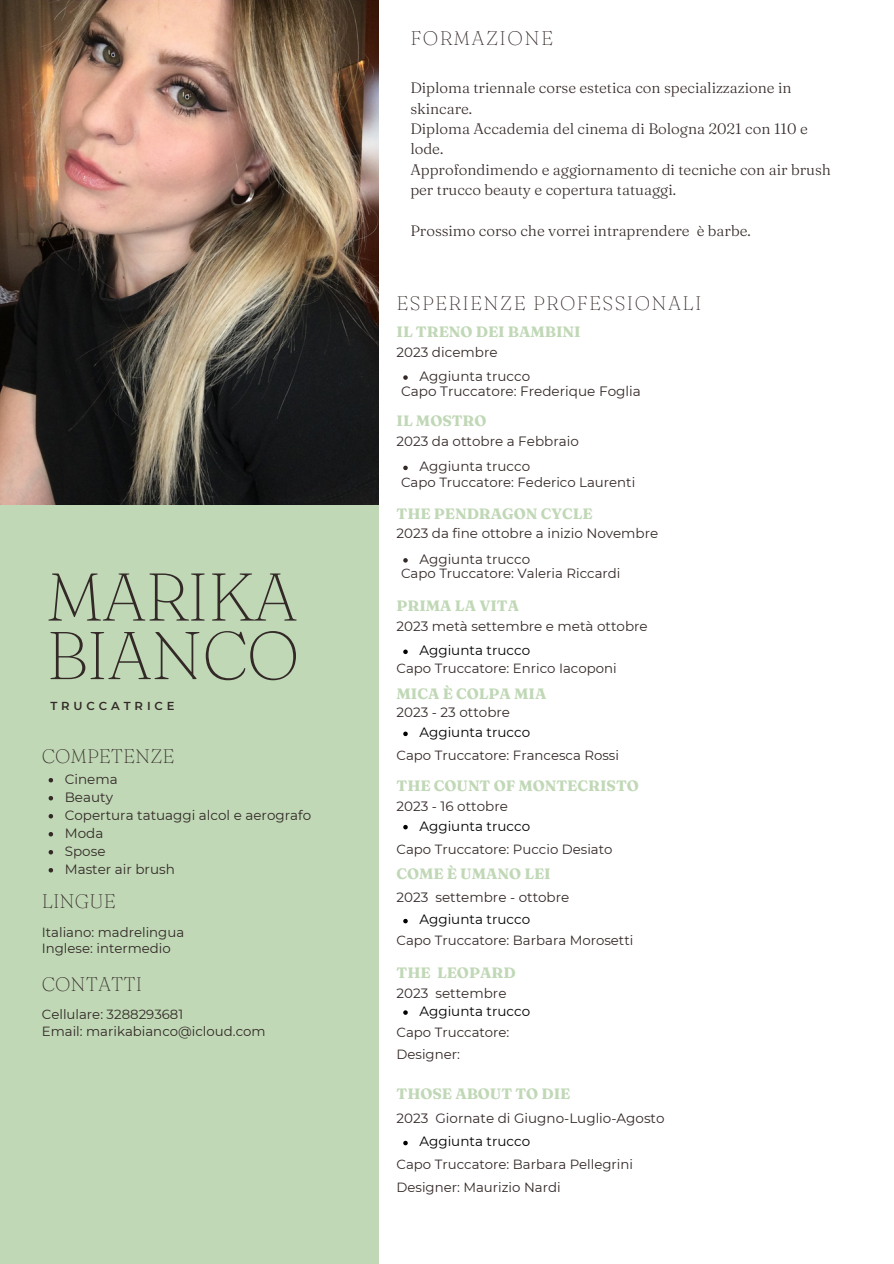
<style>
.page{position:relative;width:894px;height:1264px;background:#fff}
.page>*{position:absolute;margin:0;border:0;box-sizing:border-box;transform-origin:0 0}
.t1{font:100 67.2px/58.5px "Fraunces 9 pt";letter-spacing:-.02em;color:#332927}
.t2{font:100 19.65px "Fraunces 9 pt";letter-spacing:.07em;color:#332927}
.t3{font:100 19.5px "Fraunces 9 pt";letter-spacing:.07em;color:#332927}
.t4{font:100 19.5px "Fraunces 9 pt";color:#332927}
.t5{font:100 19.5px "Fraunces 9 pt";letter-spacing:.035em;color:#332927}
.t6{font:300 15.15px/20.4px "Fraunces 9 pt";color:#332927}
.t7{font:700 15px "Fraunces 9 pt";color:#c0d8b6}
.t8{font:13.65px "Montserrat";color:#332927}
.t9{font:13.5px "Montserrat";color:#332927}
.t10{font:13.5px "Montserrat";color:#000}
.t11{font:13.35px/16.6px "Montserrat";color:#332927}
.t12{font:600 11.55px "Montserrat";letter-spacing:.335em;color:#332927}
</style>
<div class="page">
<div style="left:0;top:445px;width:378px;height:818px;background:#c0d8b6"></div>
<img style="left:0;top:0;width:378px;height:504px">
<svg style="left:49px;top:778px;width:4px;height:4px"></svg>
<svg style="left:49px;top:796px;width:4px;height:4px"></svg>
<svg style="left:49px;top:814px;width:4px;height:4px"></svg>
<svg style="left:49px;top:832px;width:4px;height:4px"></svg>
<svg style="left:49px;top:850px;width:4px;height:4px"></svg>
<svg style="left:49px;top:868px;width:4px;height:4px"></svg>
<svg style="left:403px;top:465px;width:4px;height:5px"></svg>
<svg style="left:403px;top:558px;width:4px;height:4px"></svg>
<svg style="left:403px;top:649px;width:4px;height:5px"></svg>
<svg style="left:403px;top:375px;width:4px;height:5px"></svg>
<svg style="left:403px;top:731px;width:4px;height:5px"></svg>
<svg style="left:403px;top:825px;width:4px;height:4px"></svg>
<svg style="left:403px;top:918px;width:4px;height:5px"></svg>
<svg style="left:403px;top:1010px;width:4px;height:4px"></svg>
<svg style="left:403px;top:1140px;width:4px;height:5px"></svg>
<h1 class="t1" style="left:46px;top:567px;width:255px">MARIKA<br>BIANCO</h1>
<p class="t12" style="left:50px;top:699px;width:126px">TRUCCATRICE</p>
<p class="t4" style="left:42px;top:743px;width:134px">COMPETENZE</p>
<p class="t9" style="left:65px;top:770px;width:54px">Cinema</p>
<p class="t9" style="left:65px;top:788px;width:50px">Beauty</p>
<h2 class="t9" style="left:65px;top:806px;width:248px">Copertura tatuaggi alcol e aerografo</h2>
<h5 class="t9" style="left:65px;top:824px;width:40px">Moda</h5>
<h2 class="t9" style="left:65px;top:842px;width:42px">Spose</h2>
<h5 class="t9" style="left:65px;top:860px;width:111px">Master air brush</h5>
<h2 class="t5" style="left:42px;top:888px;width:75px">LINGUE</h2>
<p class="t11" style="left:42px;top:923px;width:144px">Italiano: madrelingua<br>Inglese: intermedio</p>
<p class="t4" style="left:42px;top:971px;width:102px">CONTATTI</p>
<p class="t11" style="left:42px;top:1006px;width:225px">Cellulare: 3288293681<br>Email: marikabianco@icloud.com</p>
<p class="t2" style="left:410px;top:26px;width:144px">FORMAZIONE</p>
<h5 class="t6" style="left:410px;top:78px;width:422px">Diploma triennale corse estetica con specializzazione in skincare.<br>Diploma Accademia del cinema di Bologna 2021 con 110 e lode.<br>Approfondimendo e aggiornamento di tecniche con air brush per trucco beauty e copertura tatuaggi.</h5>
<h3 class="t6" style="left:410px;top:220px;width:342px">Prossimo corso che vorrei intraprendere è barbe.</h3>
<h2 class="t3" style="left:396px;top:290px;width:306px">ESPERIENZE PROFESSIONALI</h2>
<h3 class="t7" style="left:396px;top:322px;width:186px">IL TRENO DEI BAMBINI</h3>
<h3 class="t9" style="left:396px;top:343px;width:103px">2023 dicembre</h3>
<h5 class="t8" style="left:401px;top:383px;width:241px">Capo Truccatore: Frederique Foglia</h5>
<h3 class="t9" style="left:419px;top:368px;width:112px">Aggiunta trucco</h3>
<h4 class="t7" style="left:396px;top:412px;width:92px">IL MOSTRO</h4>
<h5 class="t9" style="left:396px;top:433px;width:184px">2023 da ottobre a Febbraio</h5>
<h5 class="t9" style="left:419px;top:458px;width:112px">Aggiunta trucco</h5>
<h5 class="t11" style="left:401px;top:474px;width:236px">Capo Truccatore: Federico Laurenti</h5>
<h4 class="t7" style="left:396px;top:504px;width:198px">THE PENDRAGON CYCLE</h4>
<p class="t9" style="left:396px;top:525px;width:263px">2023 da fine ottobre a inizio Novembre</p>
<p class="t9" style="left:419px;top:550px;width:112px">Aggiunta trucco</p>
<p class="t11" style="left:401px;top:565px;width:221px">Capo Truccatore: Valeria Riccardi</p>
<h2 class="t7" style="left:396px;top:596px;width:124px">PRIMA LA VITA</h2>
<h5 class="t9" style="left:396px;top:617px;width:253px">2023 metà settembre e metà ottobre</h5>
<h5 class="t10" style="left:419px;top:642px;width:112px">Aggiunta trucco</h5>
<h5 class="t11" style="left:396px;top:659px;width:222px">Capo Truccatore: Enrico Iacoponi</h5>
<h3 class="t7" style="left:396px;top:684px;width:151px">MICA È COLPA MIA</h3>
<h5 class="t9" style="left:396px;top:704px;width:115px">2023 - 23 ottobre</h5>
<p class="t10" style="left:419px;top:724px;width:112px">Aggiunta trucco</p>
<h5 class="t11" style="left:396px;top:747px;width:224px">Capo Truccatore: Francesca Rossi</h5>
<h3 class="t7" style="left:396px;top:776px;width:244px">THE COUNT OF MONTECRISTO</h3>
<h5 class="t9" style="left:396px;top:797px;width:113px">2023 - 16 ottobre</h5>
<p class="t10" style="left:419px;top:817px;width:112px">Aggiunta trucco</p>
<h5 class="t11" style="left:396px;top:840px;width:217px">Capo Truccatore: Puccio Desiato</h5>
<h3 class="t7" style="left:396px;top:864px;width:156px">COME È UMANO LEI</h3>
<h5 class="t9" style="left:396px;top:888px;width:174px">2023 settembre - ottobre</h5>
<p class="t10" style="left:419px;top:911px;width:112px">Aggiunta trucco</p>
<h5 class="t11" style="left:396px;top:932px;width:238px">Capo Truccatore: Barbara Morosetti</h5>
<h3 class="t7" style="left:396px;top:963px;width:121px">THE LEOPARD</h3>
<h5 class="t9" style="left:396px;top:984px;width:111px">2023 settembre</h5>
<p class="t10" style="left:419px;top:1002px;width:112px">Aggiunta trucco</p>
<h5 class="t11" style="left:396px;top:1023px;width:114px">Capo Truccatore:</h5>
<h5 class="t11" style="left:396px;top:1046px;width:65px">Designer:</h5>
<h5 class="t7" style="left:396px;top:1084px;width:175px">THOSE ABOUT TO DIE</h5>
<h3 class="t9" style="left:396px;top:1110px;width:269px">2023 Giornate di Giugno-Luglio-Agosto</h3>
<h5 class="t10" style="left:419px;top:1133px;width:112px">Aggiunta trucco</h5>
<p class="t11" style="left:396px;top:1156px;width:238px">Capo Truccatore: Barbara Pellegrini</p>
<h5 class="t11" style="left:396px;top:1179px;width:166px">Designer: Maurizio Nardi</h5>
</div>
